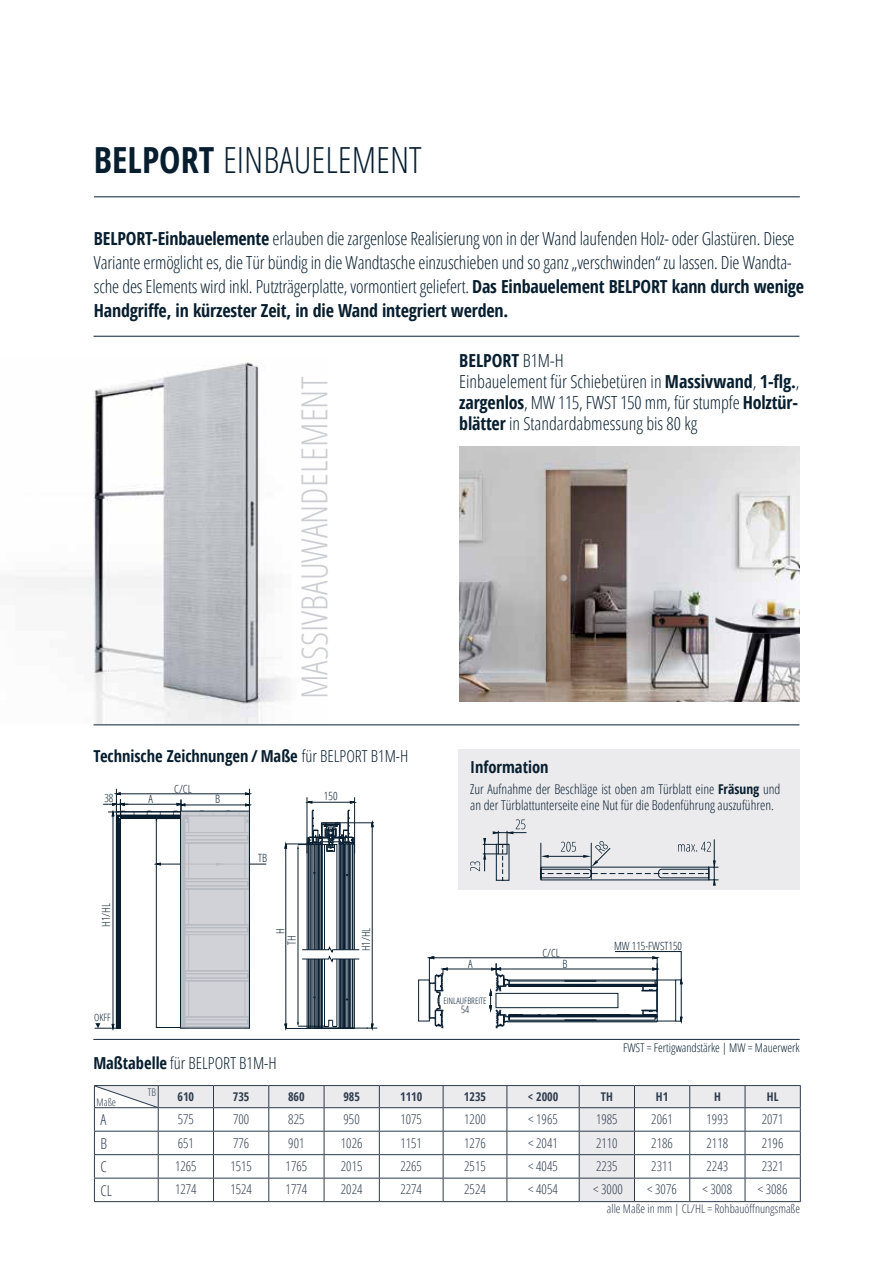
<style>
.page{position:relative;width:893px;height:1263px;background:#fff}
.page>*{position:absolute;margin:0;border:0;box-sizing:border-box;transform-origin:0 0}
.t1{font:300 condensed 36px "Open Sans";color:#071e2f}
.t2{font:300 condensed 36px "Open Sans";color:#cccdd3}
.t3{font:300 condensed 18px/24px "Open Sans";letter-spacing:-.01em;color:#071e2f}
.t4{font:700 condensed 16.5px "Open Sans";color:#071e2f}
.t5{font:300 condensed 16.5px "Open Sans";color:#071e2f}
.t6{font:300 condensed 15px "Open Sans";color:#2d3b4d}
.t7{font:300 condensed 13.5px "Open Sans";color:#2d3b4d}
.t8{font:300 condensed 13.5px/16.2px "Open Sans";color:#071e2f}
.t9{font:300 condensed 12px "Open Sans";color:#2d3b4d}
.t10{font:300 condensed 12px "Open Sans";color:#071e2f}
.t11{font:700 condensed 12px "Open Sans";color:#2d3b4d}
.t12{font:300 condensed 11.4px "Open Sans";color:#081e2f}
.t13{font:300 condensed 11.4px "Open Sans";color:#081e30}
.t14{font:300 condensed 10.5px "Open Sans";color:#2d3b4d}
.t15{font:300 condensed 10.05px "Open Sans";color:#081e2f}
.t16{font:300 condensed 8.85px "Open Sans";color:#081e2f}
.s1{font-weight:700}
.s2{font-weight:300}
</style>
<div class="page">
<hr style="left:94px;top:196px;width:706px;height:1px;background:#071e2f">
<hr style="left:94px;top:724px;width:705px;height:1px;background:#071e2f">
<hr style="left:94px;top:336px;width:705px;height:1px;background:#071e2f">
<img style="left:459px;top:446px;width:340px;height:255px">
<img style="left:15px;top:362px;width:274px;height:362px">
<hr style="left:312px;top:802px;width:38px;height:1px;background:#081e2f">
<hr style="left:221px;top:864px;width:45px;height:1px;background:#081e2f">
<hr style="left:307px;top:797px;width:1px;height:56px;background:#081e2f">
<hr style="left:354px;top:797px;width:1px;height:56px;background:#081e2f">
<svg style="left:95px;top:789px;width:156px;height:241px"></svg>
<div style="left:418px;top:980px;width:11px;height:41px;border:1px solid #081e30"></div>
<hr style="left:447px;top:969px;width:45px;height:1px;background:#081e30">
<hr style="left:434px;top:957px;width:219px;height:1px;background:#081e30">
<svg style="left:428px;top:956px;width:20px;height:72px"></svg>
<svg style="left:182px;top:813px;width:66px;height:213px;background:#caccd1"></svg>
<div style="left:180px;top:811px;width:70px;height:217px;border:1px solid #081e2f"></div>
<svg style="left:489px;top:951px;width:193px;height:77px"></svg>
<svg style="left:285px;top:810px;width:92px;height:220px"></svg>
<hr style="left:285px;top:848px;width:1px;height:176px;background:#081e2f">
<hr style="left:94px;top:1039px;width:705px;height:1px;background:#2d3b4d">
<div style="left:458px;top:749px;width:341px;height:140px;background:#ebeaed"></div>
<svg style="left:470px;top:819px;width:57px;height:62px"></svg>
<svg style="left:540px;top:839px;width:179px;height:47px"></svg>
<hr style="left:94px;top:1201px;width:64px;height:1px;background:#2d3b4d">
<hr style="left:158px;top:1201px;width:55px;height:1px;background:#2d3b4d">
<hr style="left:213px;top:1201px;width:56px;height:1px;background:#2d3b4d">
<hr style="left:269px;top:1201px;width:55px;height:1px;background:#2d3b4d">
<hr style="left:324px;top:1201px;width:55px;height:1px;background:#2d3b4d">
<hr style="left:379px;top:1201px;width:64px;height:1px;background:#2d3b4d">
<hr style="left:443px;top:1201px;width:64px;height:1px;background:#2d3b4d">
<hr style="left:507px;top:1201px;width:72px;height:1px;background:#2d3b4d">
<hr style="left:579px;top:1201px;width:55px;height:1px;background:#2d3b4d">
<hr style="left:634px;top:1201px;width:56px;height:1px;background:#2d3b4d">
<hr style="left:690px;top:1201px;width:55px;height:1px;background:#2d3b4d">
<hr style="left:745px;top:1201px;width:56px;height:1px;background:#2d3b4d">
<svg style="left:94px;top:1085px;width:707px;height:116px"></svg>
<h1 class="t1" style="left:94px;top:136px;width:329px"><span class="s1">BELPORT</span> EINBAUELEMENT</h1>
<p class="t3" style="left:94px;top:226px;width:712px"><span class="s1">BELPORT-Einbauelemente</span> erlauben die zargenlose Realisierung von in der Wand laufenden Holz- oder Glastüren. Diese Variante ermöglicht es, die Tür bündig in die Wandtasche einzuschieben und so ganz „verschwinden“ zu lassen. Die Wandta&shy;sche des Elements wird inkl. Putzträgerplatte, vormontiert geliefert. <span class="s1">Das Einbauelement BELPORT kann durch wenige Handgriffe, in kürzester Zeit, in die Wand integriert werden.</span></p>
<h1 class="t2" style="left:290px;top:699px;width:324px;rotate:-90deg">MASSIVBAUWANDELEMENT</h1>
<p class="t4" style="left:93px;top:744px;width:316px">Technische Zeichnungen / Maße <span class="s2">für BELPORT B1M-H</span></p>
<p class="t12" style="left:174px;top:781px;width:19px">C/CL</p>
<p class="t12" style="left:104px;top:790px;width:11px">38</p>
<p class="t12" style="left:148px;top:791px;width:6px">A</p>
<p class="t12" style="left:215px;top:791px;width:7px">B</p>
<p class="t12" style="left:98px;top:927px;width:25px;rotate:-90deg">H1/HL</p>
<p class="t15" style="left:94px;top:1010px;width:18px">OKFF</p>
<p class="t12" style="left:258px;top:851px;width:10px">TB</p>
<p class="t12" style="left:272px;top:934px;width:7px;rotate:-90deg">H</p>
<p class="t12" style="left:284px;top:945px;width:11px;rotate:-90deg">TH</p>
<p class="t5" style="left:93px;top:1052px;width:185px"><span class="s1">Maßtabelle</span> für BELPORT B1M-H</p>
<p class="t12" style="left:324px;top:788px;width:15px">150</p>
<p class="t13" style="left:358px;top:951px;width:25px;rotate:-90deg">H1/HL</p>
<p class="t3" style="left:459px;top:349px;width:342px;line-height:21px"><span class="s1">BELPORT</span> B1M-H<br>Einbauelement für Schiebetüren in <span class="s1">Massivwand</span>, <span class="s1">1-flg.</span>, <span class="s1">zargenlos</span>, MW 115, FWST 150 mm, für stumpfe <span class="s1">Holztür&shy;blätter</span> in Standardabmessung bis 80 kg</p>
<p class="t4" style="left:470px;top:755px;width:80px">Information</p>
<p class="t8" style="left:470px;top:780px;width:312px">Zur Aufnahme der Beschläge ist oben am Türblatt eine <span class="s1">Fräsung</span> und an der Türblattunterseite eine Nut für die Bodenführung auszuführen.</p>
<p class="t12" style="left:542px;top:945px;width:19px">C/CL</p>
<p class="t12" style="left:468px;top:956px;width:6px">A</p>
<p class="t12" style="left:563px;top:956px;width:7px">B</p>
<p class="t16" style="left:443px;top:994px;width:45px">EINLAUFBREITE</p>
<p class="t15" style="left:461px;top:1002px;width:10px">54</p>
<p class="t12" style="left:614px;top:938px;width:69px">MW 115-FWST150</p>
<p class="t10" style="left:623px;top:1040px;width:178px">FWST = Fertigwandstärke | MW = Mauerwerk</p>
<p class="t14" style="left:97px;top:1095px;width:21px">Maße</p>
<p class="t14" style="left:148px;top:1085px;width:10px">TB</p>
<p class="t11" style="left:178px;top:1088px;width:18px">610</p>
<p class="t11" style="left:233px;top:1088px;width:18px">735</p>
<p class="t11" style="left:288px;top:1088px;width:18px">860</p>
<p class="t11" style="left:343px;top:1088px;width:18px">985</p>
<p class="t11" style="left:400px;top:1088px;width:24px">1110</p>
<p class="t11" style="left:464px;top:1088px;width:24px">1235</p>
<p class="t11" style="left:528px;top:1088px;width:32px">&lt; 2000</p>
<p class="t11" style="left:601px;top:1088px;width:13px">TH</p>
<p class="t11" style="left:656px;top:1088px;width:14px">H1</p>
<p class="t11" style="left:714px;top:1088px;width:8px">H</p>
<p class="t11" style="left:767px;top:1088px;width:13px">HL</p>
<p class="t6" style="left:100px;top:1109px;width:7px">A</p>
<p class="t7" style="left:178px;top:1110px;width:18px">575</p>
<p class="t7" style="left:233px;top:1110px;width:18px">700</p>
<p class="t7" style="left:288px;top:1110px;width:18px">825</p>
<p class="t7" style="left:344px;top:1110px;width:18px">950</p>
<p class="t7" style="left:400px;top:1110px;width:23px">1075</p>
<p class="t7" style="left:464px;top:1110px;width:23px">1200</p>
<p class="t7" style="left:528px;top:1110px;width:31px">&lt; 1965</p>
<p class="t7" style="left:596px;top:1110px;width:23px">1985</p>
<p class="t7" style="left:651px;top:1110px;width:23px">2061</p>
<p class="t7" style="left:706px;top:1110px;width:23px">1993</p>
<p class="t7" style="left:762px;top:1110px;width:23px">2071</p>
<p class="t6" style="left:100px;top:1133px;width:8px">B</p>
<p class="t7" style="left:178px;top:1133px;width:18px">651</p>
<p class="t7" style="left:233px;top:1133px;width:18px">776</p>
<p class="t7" style="left:288px;top:1133px;width:18px">901</p>
<p class="t7" style="left:341px;top:1133px;width:23px">1026</p>
<p class="t7" style="left:400px;top:1133px;width:23px">1151</p>
<p class="t7" style="left:464px;top:1133px;width:23px">1276</p>
<p class="t7" style="left:528px;top:1133px;width:31px">&lt; 2041</p>
<p class="t7" style="left:596px;top:1133px;width:23px">2110</p>
<p class="t7" style="left:651px;top:1133px;width:23px">2186</p>
<p class="t7" style="left:707px;top:1133px;width:23px">2118</p>
<p class="t7" style="left:762px;top:1133px;width:23px">2196</p>
<p class="t6" style="left:100px;top:1156px;width:8px">C</p>
<p class="t7" style="left:175px;top:1157px;width:23px">1265</p>
<p class="t7" style="left:230px;top:1157px;width:23px">1515</p>
<p class="t7" style="left:286px;top:1157px;width:23px">1765</p>
<p class="t7" style="left:341px;top:1157px;width:23px">2015</p>
<p class="t7" style="left:400px;top:1157px;width:23px">2265</p>
<p class="t7" style="left:464px;top:1157px;width:23px">2515</p>
<p class="t7" style="left:528px;top:1157px;width:31px">&lt; 4045</p>
<p class="t7" style="left:596px;top:1157px;width:23px">2235</p>
<p class="t7" style="left:651px;top:1157px;width:23px">2311</p>
<p class="t7" style="left:706px;top:1157px;width:23px">2243</p>
<p class="t7" style="left:762px;top:1157px;width:23px">2321</p>
<p class="t6" style="left:100px;top:1180px;width:13px">CL</p>
<p class="t7" style="left:175px;top:1180px;width:23px">1274</p>
<p class="t7" style="left:230px;top:1180px;width:23px">1524</p>
<p class="t7" style="left:286px;top:1180px;width:23px">1774</p>
<p class="t7" style="left:341px;top:1180px;width:23px">2024</p>
<p class="t7" style="left:400px;top:1180px;width:23px">2274</p>
<p class="t7" style="left:464px;top:1180px;width:23px">2524</p>
<p class="t7" style="left:528px;top:1180px;width:31px">&lt; 4054</p>
<p class="t7" style="left:593px;top:1180px;width:31px">&lt; 3000</p>
<p class="t7" style="left:647px;top:1180px;width:31px">&lt; 3076</p>
<p class="t7" style="left:703px;top:1180px;width:31px">&lt; 3008</p>
<p class="t7" style="left:758px;top:1180px;width:31px">&lt; 3086</p>
<p class="t9" style="left:607px;top:1201px;width:195px">alle Maße in mm | CL/HL = Rohbauöffnungsmaße</p>
</div>
